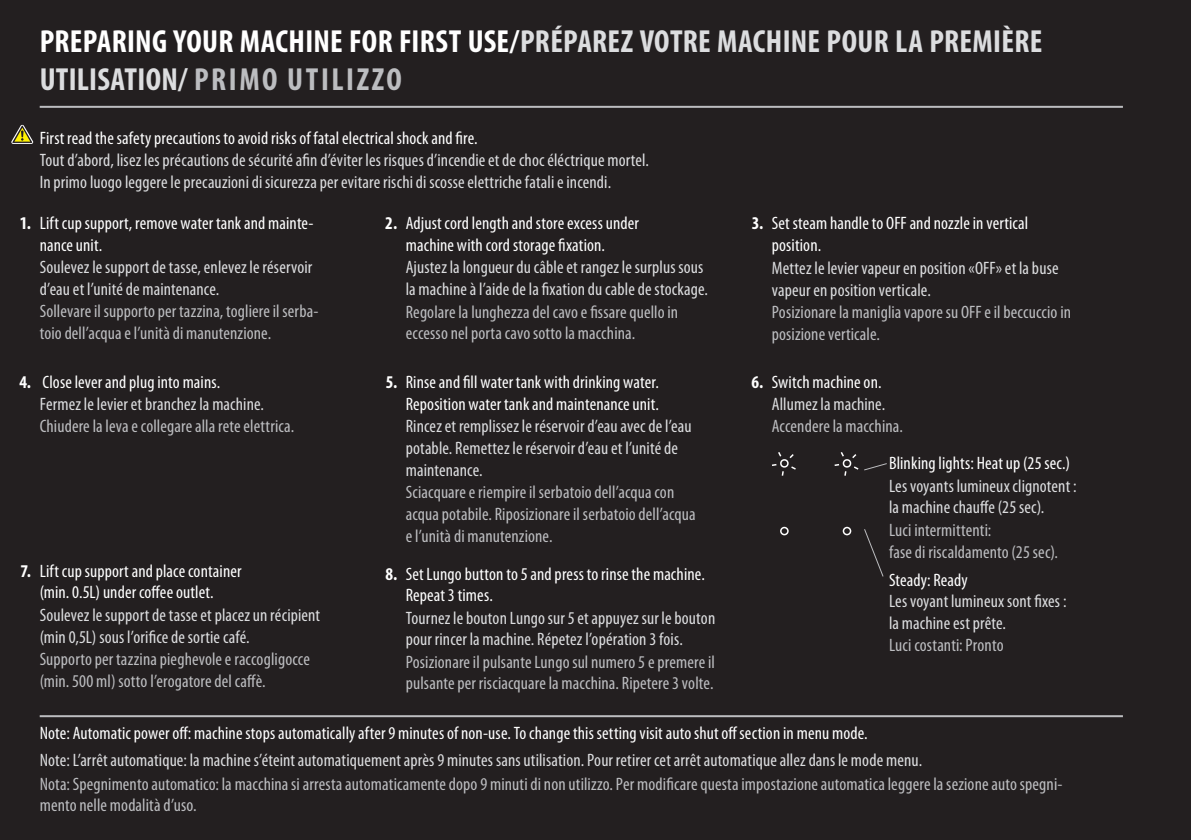
<style>
.page{position:relative;width:1191px;height:840px;background:#fff}
.page>*{position:absolute;margin:0;border:0;box-sizing:border-box;transform-origin:0 0}
.t1{font:700 condensed 32px "Myriad Pro";letter-spacing:.01em;color:#dcdddf}
.t2{font:700 condensed 32px "Myriad Pro";letter-spacing:.075em;color:#bcbdc0}
.t3{font:condensed 18px/21.6px "Myriad Pro";letter-spacing:.005em;color:#dcdddf}
.t4{font:condensed 18px/21.6px "Myriad Pro";letter-spacing:.005em;color:#bcbdc0}
.t5{font:condensed 18px/21.6px "Myriad Pro";letter-spacing:.005em;color:#fff}
.s1{color:#fff}
.s2{color:#dcdddf}
.s3{font-weight:700}
</style>
<div class="page">
<div style="left:0;top:0;width:1191px;height:839px;background:#231f20"></div>
<svg style="left:772px;top:452px;width:24px;height:24px"></svg>
<svg style="left:780px;top:526px;width:9px;height:9px"></svg>
<hr style="left:40px;top:106px;width:1083px;height:2px;background:#bcbdc0">
<hr style="left:40px;top:714px;width:1083px;height:2px;background:#bcbdc0">
<svg style="left:834px;top:452px;width:53px;height:24px"></svg>
<svg style="left:842px;top:526px;width:42px;height:51px"></svg>
<svg style="left:11px;top:124px;width:23px;height:20px"></svg>
<h1 class="t1" style="left:40px;top:24px;width:1004px"><span class="s1">PREPARING YOUR MACHINE FOR FIRST USE/</span>PRÉPAREZ VOTRE MACHINE POUR LA PREMIÈRE</h1>
<h1 class="t2" style="left:40px;top:62px;width:364px"><span class="s2">UTILISATION/</span>PRIMO UTILIZZO</h1>
<p class="t5" style="left:40px;top:127px;width:439px">First read the safety precautions to avoid risks of fatal electrical shock and fire.</p>
<p class="t3" style="left:40px;top:149px;width:611px">Tout d’abord, lisez les précautions de sécurité afin d’éviter les risques d’incendie et de choc éléctrique mortel.</p>
<p class="t3" style="left:40px;top:171px;width:573px">In primo luogo leggere le precauzioni di sicurezza per evitare rischi di scosse elettriche fatali e incendi.</p>
<p class="t5" style="left:40px;top:213px;width:275px;text-indent:-20px"><span class="s3">1.</span> Lift cup support, remove water tank and mainte&shy;nance unit.</p>
<p class="t5" style="left:406px;top:213px;width:235px;text-indent:-20px"><span class="s3">2.</span> Adjust cord length and store excess under machine with cord storage fixation.</p>
<p class="t5" style="left:772px;top:213px;width:258px;text-indent:-20px"><span class="s3">3.</span> Set steam handle to OFF and nozzle in vertical position.</p>
<p class="t3" style="left:40px;top:257px;width:274px">Soulevez le support de tasse, enlevez le réservoir d’eau et l’unité de maintenance.</p>
<p class="t3" style="left:406px;top:257px;width:304px">Ajustez la longueur du câble et rangez le surplus sous la machine à l’aide de la fixation du cable de stockage.</p>
<p class="t3" style="left:772px;top:257px;width:288px">Mettez le levier vapeur en position «OFF» et la buse vapeur en position verticale.</p>
<p class="t4" style="left:40px;top:301px;width:280px">Sollevare il supporto per tazzina, togliere il serba&shy;toio dell’acqua e l’unità di manutenzione.</p>
<p class="t4" style="left:406px;top:301px;width:274px">Regolare la lunghezza del cavo e fissare quello in eccesso nel porta cavo sotto la macchina.</p>
<p class="t4" style="left:772px;top:301px;width:301px">Posizionare la maniglia vapore su OFF e il beccuccio in posizione verticale.</p>
<p class="t5" style="left:19px;top:371px;width:202px"><span class="s3">4.</span> Close lever and plug into mains.</p>
<p class="t3" style="left:40px;top:393px;width:226px">Fermez le levier et branchez la machine.</p>
<p class="t5" style="left:386px;top:371px;width:275px;text-align:right"><span class="s3">5.</span> Rinse and fill water tank with drinking water.<br>Reposition water tank and maintenance unit.</p>
<p class="t5" style="left:751px;top:371px;width:132px"><span class="s3">6.</span> Switch machine on.</p>
<p class="t3" style="left:772px;top:393px;width:115px">Allumez la machine.</p>
<p class="t4" style="left:40px;top:415px;width:256px">Chiudere la leva e collegare alla rete elettrica.</p>
<p class="t3" style="left:406px;top:416px;width:287px">Rincez et remplissez le réservoir d’eau avec de l’eau potable. Remettez le réservoir d’eau et l’unité de maintenance.</p>
<p class="t4" style="left:772px;top:415px;width:133px">Accendere la macchina.</p>
<p class="t5" style="left:889px;top:453px;width:182px">Blinking lights: Heat up (25 sec.)</p>
<p class="t4" style="left:406px;top:482px;width:291px">Sciacquare e riempire il serbatoio dell’acqua con acqua potabile. Riposizionare il serbatoio dell’acqua e l’unità di manutenzione.</p>
<p class="t3" style="left:889px;top:475px;width:189px">Les voyants lumineux clignotent : la machine chauffe (25 sec).</p>
<p class="t4" style="left:889px;top:519px;width:170px">Luci intermittenti:<br>fase di riscaldamento (25 sec).</p>
<p class="t5" style="left:21px;top:560px;width:222px;text-align:center"><span class="s3">7.</span> Lift cup support and place container (min. 0.5L) under coffee outlet.</p>
<p class="t5" style="left:406px;top:563px;width:300px;text-indent:-20px"><span class="s3">8.</span> Set Lungo button to 5 and press to rinse the machine.<br>Repeat 3 times.</p>
<p class="t3" style="left:40px;top:604px;width:282px">Soulevez le support de tasse et placez un récipient (min 0,5L) sous l’orifice de sortie café.</p>
<p class="t3" style="left:406px;top:607px;width:311px">Tournez le bouton Lungo sur 5 et appuyez sur le bouton pour rincer la machine. Répetez l’opération 3 fois.</p>
<p class="t4" style="left:40px;top:648px;width:272px">Supporto per tazzina pieghevole e raccogligocce (min. 500 ml) sotto l’erogatore del caffè.</p>
<p class="t4" style="left:406px;top:651px;width:311px">Posizionare il pulsante Lungo sul numero 5 e premere il pulsante per risciacquare la macchina. Ripetere 3 volte.</p>
<p class="t5" style="left:40px;top:722px;width:829px">Note: Automatic power off: machine stops automatically after 9 minutes of non-use. To change this setting visit auto shut off section in menu mode.</p>
<p class="t5" style="left:889px;top:568px;width:80px">Steady: Ready</p>
<p class="t3" style="left:889px;top:590px;width:179px">Les voyant lumineux sont fixes : la machine est prête.</p>
<p class="t4" style="left:889px;top:634px;width:116px">Luci costanti: Pronto</p>
<p class="t3" style="left:40px;top:748px;width:884px">Note: L’arrêt automatique: la machine s’éteint automatiquement après 9 minutes sans utilisation. Pour retirer cet arrêt automatique allez dans le mode menu.</p>
<p class="t4" style="left:40px;top:772px;width:1024px">Nota: Spegnimento automatico: la macchina si arresta automaticamente dopo 9 minuti di non utilizzo. Per modificare questa impostazione automatica leggere la sezione auto spegni&shy;mento nelle modalità d’uso.</p>
</div>
